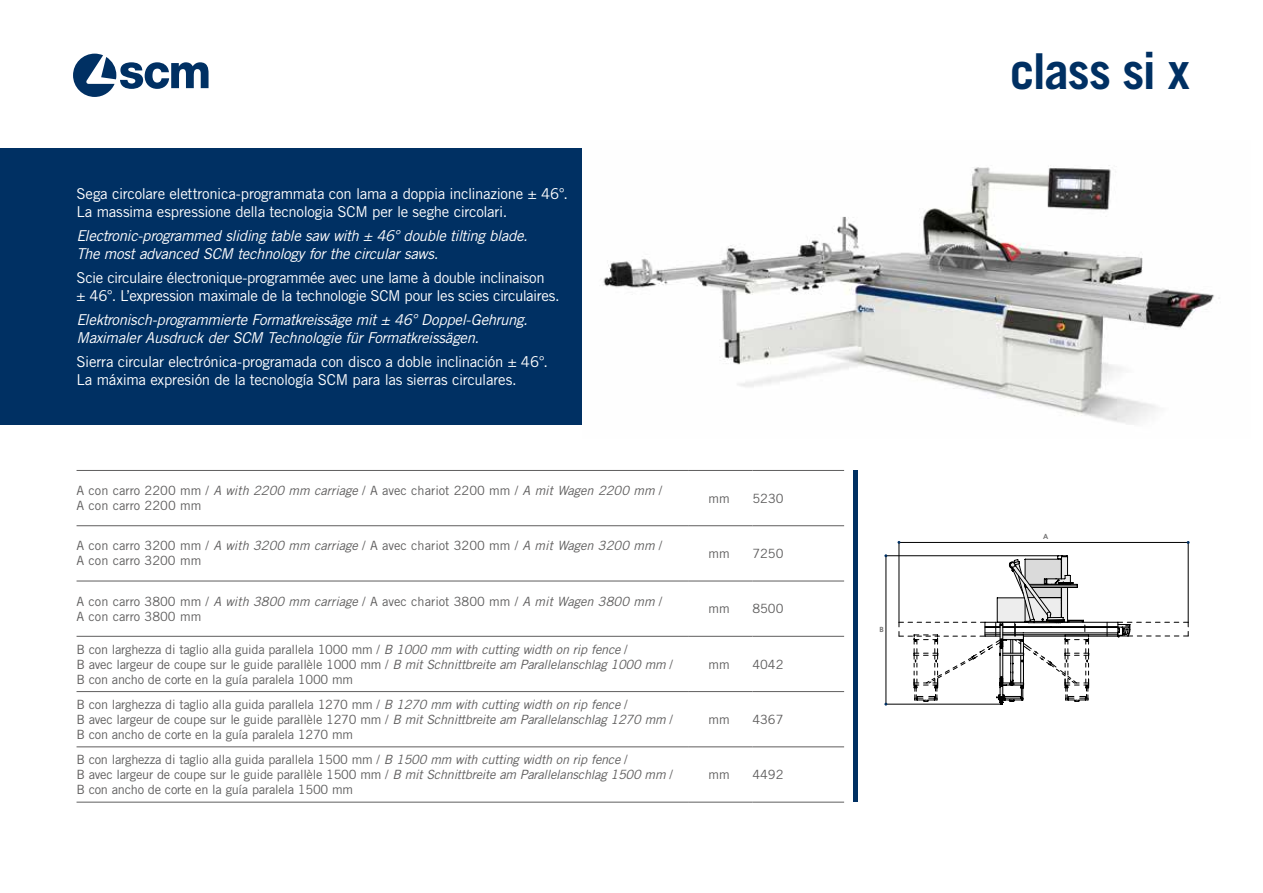
<style>
.page{position:relative;width:1263px;height:893px;background:#fff}
.page>*{position:absolute;margin:0;border:0;box-sizing:border-box;transform-origin:0 0}
.t1{font:700 49.5px "Trade Gothic LT Std";letter-spacing:-.035em;color:#003063}
.t2{font:15px/18px "Trade Gothic LT Std";letter-spacing:-.025em;color:#fff}
.t3{font:italic 15px/18px "Trade Gothic LT Std";letter-spacing:-.025em;color:#fff}
.t4{font:12.75px/15px "Trade Gothic LT Std";letter-spacing:-.02em;color:#5f5e5e}
.t5{font:12.75px/15px "Trade Gothic LT Std";color:#5f5e5e}
.t6{font:700 7.5px "Corisande OT";color:#706f6f}
.s1{font-style:italic}
</style>
<div class="page">
<div style="left:0;top:149px;width:1263px;height:276px;background:#003063"></div>
<svg style="left:73px;top:54px;width:136px;height:43px"></svg>
<hr style="left:854px;top:470px;width:4px;height:332px;background:#003063">
<img style="left:583px;top:149px;width:668px;height:276px">
<hr style="left:77px;top:470px;width:612px;height:1px;background:#5f5e5e">
<hr style="left:689px;top:470px;width:63px;height:1px;background:#5f5e5e">
<hr style="left:752px;top:470px;width:92px;height:1px;background:#5f5e5e">
<hr style="left:77px;top:525px;width:612px;height:1px;background:#5f5e5e">
<hr style="left:689px;top:525px;width:63px;height:1px;background:#5f5e5e">
<hr style="left:752px;top:525px;width:92px;height:1px;background:#5f5e5e">
<hr style="left:77px;top:581px;width:612px;height:1px;background:#5f5e5e">
<hr style="left:689px;top:581px;width:63px;height:1px;background:#5f5e5e">
<hr style="left:752px;top:581px;width:92px;height:1px;background:#5f5e5e">
<hr style="left:77px;top:636px;width:612px;height:1px;background:#5f5e5e">
<hr style="left:689px;top:636px;width:63px;height:1px;background:#5f5e5e">
<hr style="left:752px;top:636px;width:92px;height:1px;background:#5f5e5e">
<hr style="left:77px;top:691px;width:612px;height:1px;background:#5f5e5e">
<hr style="left:689px;top:691px;width:63px;height:1px;background:#5f5e5e">
<hr style="left:77px;top:747px;width:612px;height:1px;background:#5f5e5e">
<hr style="left:689px;top:747px;width:63px;height:1px;background:#5f5e5e">
<hr style="left:77px;top:802px;width:612px;height:1px;background:#5f5e5e">
<hr style="left:689px;top:802px;width:63px;height:1px;background:#5f5e5e">
<hr style="left:752px;top:691px;width:92px;height:1px;background:#5f5e5e">
<hr style="left:752px;top:747px;width:92px;height:1px;background:#5f5e5e">
<hr style="left:752px;top:802px;width:92px;height:1px;background:#5f5e5e">
<hr style="left:1061px;top:622px;width:57px;height:1px;background:#000">
<hr style="left:1051px;top:626px;width:67px;height:1px;background:#000">
<hr style="left:1051px;top:627px;width:67px;height:1px;background:#000">
<hr style="left:1023px;top:633px;width:95px;height:1px;background:#000">
<hr style="left:1023px;top:634px;width:95px;height:1px;background:#000">
<hr style="left:1023px;top:636px;width:95px;height:1px;background:#000">
<svg style="left:1107px;top:622px;width:1px;height:14px"></svg>
<svg style="left:1117px;top:622px;width:72px;height:16px"></svg>
<svg style="left:899px;top:555px;width:190px;height:149px"></svg>
<hr style="left:899px;top:542px;width:289px;height:1px;background:#000">
<hr style="left:899px;top:542px;width:1px;height:80px;background:#000">
<hr style="left:1188px;top:542px;width:1px;height:80px;background:#000">
<hr style="left:886px;top:556px;width:1px;height:148px;background:#000">
<hr style="left:886px;top:555px;width:172px;height:1px;background:#000">
<hr style="left:886px;top:704px;width:115px;height:1px;background:#000">
<p class="t2" style="left:77px;top:184px;width:493px">Sega circolare elettronica-programmata con lama a doppia inclinazione ± 46°.<br>La massima espressione della tecnologia SCM per le seghe circolari.</p>
<p class="t3" style="left:77px;top:227px;width:453px">Electronic-programmed sliding table saw with ± 46° double tilting blade.<br>The most advanced SCM technology for the circular saws.</p>
<p class="t2" style="left:77px;top:268px;width:485px">Scie circulaire électronique-programmée avec une lame à double inclinaison<br>± 46°. L’expression maximale de la technologie SCM pour les scies circulaires.</p>
<p class="t3" style="left:77px;top:311px;width:452px">Elektronisch-programmierte Formatkreissäge mit ± 46° Doppel-Gehrung.<br>Maximaler Ausdruck der SCM Technologie für Formatkreissägen.</p>
<p class="t2" style="left:77px;top:352px;width:473px">Sierra circular electrónica-programada con disco a doble inclinación ± 46°.<br>La máxima expresión de la tecnología SCM para las sierras circulares.</p>
<p class="t5" style="left:77px;top:483px;width:587px">A con carro 2200 mm / <span class="s1">A with 2200 mm carriage</span> / A avec chariot 2200 mm / <span class="s1">A mit Wagen 2200 mm</span> /<br>A con carro 2200 mm</p>
<p class="t4" style="left:708px;top:490px;width:23px">mm</p>
<p class="t4" style="left:752px;top:490px;width:33px">5230</p>
<p class="t5" style="left:77px;top:538px;width:587px">A con carro 3200 mm / <span class="s1">A with 3200 mm carriage</span> / A avec chariot 3200 mm / <span class="s1">A mit Wagen 3200 mm</span> /<br>A con carro 3200 mm</p>
<p class="t4" style="left:708px;top:546px;width:23px">mm</p>
<p class="t4" style="left:752px;top:546px;width:33px">7250</p>
<p class="t5" style="left:77px;top:594px;width:587px">A con carro 3800 mm / <span class="s1">A with 3800 mm carriage</span> / A avec chariot 3800 mm / <span class="s1">A mit Wagen 3800 mm</span> /<br>A con carro 3800 mm</p>
<p class="t4" style="left:708px;top:601px;width:23px">mm</p>
<p class="t4" style="left:752px;top:601px;width:33px">8500</p>
<p class="t4" style="left:76px;top:641px;width:598px">B con larghezza di taglio alla guida parallela 1000 mm / <span class="s1">B 1000 mm with cutting width on rip fence</span> /<br>B avec largeur de coupe sur le guide parallèle 1000 mm / <span class="s1">B mit Schnittbreite am Parallelanschlag 1000 mm</span> /<br>B con ancho de corte en la guía paralela 1000 mm</p>
<p class="t4" style="left:708px;top:656px;width:23px">mm</p>
<p class="t4" style="left:752px;top:656px;width:33px">4042</p>
<p class="t4" style="left:76px;top:697px;width:598px">B con larghezza di taglio alla guida parallela 1270 mm / <span class="s1">B 1270 mm with cutting width on rip fence</span> /<br>B avec largeur de coupe sur le guide parallèle 1270 mm / <span class="s1">B mit Schnittbreite am Parallelanschlag 1270 mm</span> /<br>B con ancho de corte en la guía paralela 1270 mm</p>
<p class="t4" style="left:76px;top:752px;width:598px">B con larghezza di taglio alla guida parallela 1500 mm / <span class="s1">B 1500 mm with cutting width on rip fence</span> /<br>B avec largeur de coupe sur le guide parallèle 1500 mm / <span class="s1">B mit Schnittbreite am Parallelanschlag 1500 mm</span> /<br>B con ancho de corte en la guía paralela 1500 mm</p>
<p class="t4" style="left:708px;top:712px;width:23px">mm</p>
<p class="t4" style="left:752px;top:712px;width:33px">4367</p>
<p class="t4" style="left:708px;top:767px;width:23px">mm</p>
<p class="t4" style="left:752px;top:767px;width:33px">4492</p>
<p class="t6" style="left:880px;top:625px;width:6px">B</p>
<h1 class="t1" style="left:1010px;top:41px;width:181px">class si x</h1>
<p class="t6" style="left:1043px;top:532px;width:7px">A</p>
</div>
